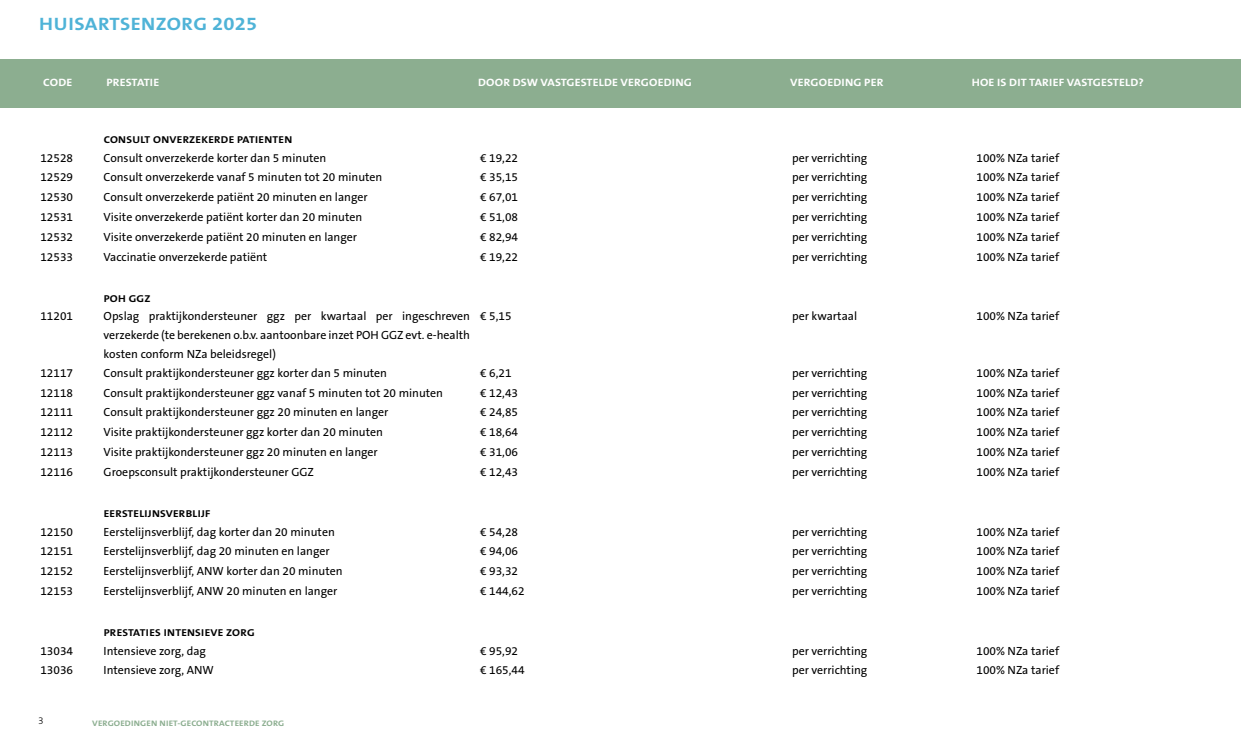
<style>
.page{position:relative;width:1241px;height:745px;background:#fff}
.page>*{position:absolute;margin:0;border:0;box-sizing:border-box;transform-origin:0 0}
.t1{font:700 18px "The Sans B W7";letter-spacing:.02em;color:#4fb3d7;scale:1.13 1}
._01_-_PLAT_TABEL{font:11.88px/18.8px "The Sans B W5 Plain";color:#000;text-align:justify}
.t2{font:700 10.75px "The Sans B W7";letter-spacing:.015em;color:#fff;scale:1.11 1}
._01_-_SUBKOP{font:700 10px "The Sans B W7";letter-spacing:.025em;color:#000;scale:1.12 1}
.t3{font:300 10px "The Sans B W3";color:#000}
.t4{font:700 8px "The Sans B W7";letter-spacing:.015em;color:#8cae90;scale:1.12 1}
</style>
<div class="page">
<div style="left:0;top:59px;width:1240px;height:49px;background:#8cae90"></div>
<h1 class="t1" style="left:39px;top:12px;width:194px">HUISARTSENZORG 2025</h1>
<p class="t2" style="left:43px;top:76px;width:28px">CODE</p>
<p class="t2" style="left:106px;top:76px;width:49px">PRESTATIE</p>
<p class="t2" style="left:478px;top:76px;width:194px">DOOR DSW VASTGESTELDE VERGOEDING</p>
<p class="t2" style="left:790px;top:76px;width:86px">VERGOEDING PER</p>
<p class="t2" style="left:971px;top:76px;width:156px">HOE IS DIT TARIEF VASTGESTELD?</p>
<p class="_01_-_SUBKOP" style="left:104px;top:133px;width:170px">CONSULT ONVERZEKERDE PATIENTEN</p>
<p class="_01_-_PLAT_TABEL" style="left:40px;top:148px;width:34px">12528</p>
<p class="_01_-_PLAT_TABEL" style="left:104px;top:148px;width:224px">Consult onverzekerde korter dan 5 minuten</p>
<p class="_01_-_PLAT_TABEL" style="left:480px;top:148px;width:39px">€ 19,22</p>
<p class="_01_-_PLAT_TABEL" style="left:792px;top:148px;width:77px">per verrichting</p>
<p class="_01_-_PLAT_TABEL" style="left:976px;top:148px;width:84px">100% NZa tarief</p>
<p class="_01_-_PLAT_TABEL" style="left:40px;top:168px;width:34px">12529</p>
<p class="_01_-_PLAT_TABEL" style="left:104px;top:168px;width:280px">Consult onverzekerde vanaf 5 minuten tot 20 minuten</p>
<p class="_01_-_PLAT_TABEL" style="left:480px;top:168px;width:39px">€ 35,15</p>
<p class="_01_-_PLAT_TABEL" style="left:792px;top:168px;width:77px">per verrichting</p>
<p class="_01_-_PLAT_TABEL" style="left:976px;top:168px;width:84px">100% NZa tarief</p>
<p class="_01_-_PLAT_TABEL" style="left:40px;top:188px;width:34px">12530</p>
<p class="_01_-_PLAT_TABEL" style="left:104px;top:188px;width:265px">Consult onverzekerde patiënt 20 minuten en langer</p>
<p class="_01_-_PLAT_TABEL" style="left:480px;top:188px;width:39px">€ 67,01</p>
<p class="_01_-_PLAT_TABEL" style="left:792px;top:188px;width:77px">per verrichting</p>
<p class="_01_-_PLAT_TABEL" style="left:976px;top:188px;width:84px">100% NZa tarief</p>
<p class="_01_-_PLAT_TABEL" style="left:40px;top:207px;width:34px">12531</p>
<p class="_01_-_PLAT_TABEL" style="left:104px;top:207px;width:260px">Visite onverzekerde patiënt korter dan 20 minuten</p>
<p class="_01_-_PLAT_TABEL" style="left:480px;top:207px;width:39px">€ 51,08</p>
<p class="_01_-_PLAT_TABEL" style="left:792px;top:207px;width:77px">per verrichting</p>
<p class="_01_-_PLAT_TABEL" style="left:976px;top:207px;width:84px">100% NZa tarief</p>
<p class="_01_-_PLAT_TABEL" style="left:40px;top:227px;width:34px">12532</p>
<p class="_01_-_PLAT_TABEL" style="left:104px;top:227px;width:255px">Visite onverzekerde patiënt 20 minuten en langer</p>
<p class="_01_-_PLAT_TABEL" style="left:480px;top:227px;width:39px">€ 82,94</p>
<p class="_01_-_PLAT_TABEL" style="left:792px;top:227px;width:77px">per verrichting</p>
<p class="_01_-_PLAT_TABEL" style="left:976px;top:227px;width:84px">100% NZa tarief</p>
<p class="_01_-_PLAT_TABEL" style="left:40px;top:247px;width:34px">12533</p>
<p class="_01_-_PLAT_TABEL" style="left:104px;top:247px;width:165px">Vaccinatie onverzekerde patiënt</p>
<p class="_01_-_PLAT_TABEL" style="left:480px;top:247px;width:39px">€ 19,22</p>
<p class="_01_-_PLAT_TABEL" style="left:792px;top:247px;width:77px">per verrichting</p>
<p class="_01_-_PLAT_TABEL" style="left:976px;top:247px;width:84px">100% NZa tarief</p>
<p class="_01_-_SUBKOP" style="left:104px;top:291px;width:43px">POH GGZ</p>
<p class="_01_-_PLAT_TABEL" style="left:40px;top:307px;width:34px">11201</p>
<p class="_01_-_PLAT_TABEL" style="left:104px;top:307px;width:368px">Opslag praktijkondersteuner ggz per kwartaal per ingeschreven verzekerde (te berekenen o.b.v. aantoonbare inzet POH GGZ evt. e-health kosten conform NZa beleidsregel)</p>
<p class="_01_-_PLAT_TABEL" style="left:480px;top:307px;width:33px">€ 5,15</p>
<p class="_01_-_PLAT_TABEL" style="left:792px;top:307px;width:67px">per kwartaal</p>
<p class="_01_-_PLAT_TABEL" style="left:976px;top:307px;width:84px">100% NZa tarief</p>
<p class="_01_-_PLAT_TABEL" style="left:40px;top:363px;width:34px">12117</p>
<p class="_01_-_PLAT_TABEL" style="left:104px;top:363px;width:285px">Consult praktijkondersteuner ggz korter dan 5 minuten</p>
<p class="_01_-_PLAT_TABEL" style="left:480px;top:363px;width:33px">€ 6,21</p>
<p class="_01_-_PLAT_TABEL" style="left:792px;top:363px;width:77px">per verrichting</p>
<p class="_01_-_PLAT_TABEL" style="left:976px;top:363px;width:84px">100% NZa tarief</p>
<p class="_01_-_PLAT_TABEL" style="left:40px;top:383px;width:34px">12118</p>
<p class="_01_-_PLAT_TABEL" style="left:104px;top:383px;width:341px">Consult praktijkondersteuner ggz vanaf 5 minuten tot 20 minuten</p>
<p class="_01_-_PLAT_TABEL" style="left:480px;top:383px;width:39px">€ 12,43</p>
<p class="_01_-_PLAT_TABEL" style="left:792px;top:383px;width:77px">per verrichting</p>
<p class="_01_-_PLAT_TABEL" style="left:976px;top:383px;width:84px">100% NZa tarief</p>
<p class="_01_-_PLAT_TABEL" style="left:40px;top:403px;width:34px">12111</p>
<p class="_01_-_PLAT_TABEL" style="left:104px;top:403px;width:286px">Consult praktijkondersteuner ggz 20 minuten en langer</p>
<p class="_01_-_PLAT_TABEL" style="left:480px;top:403px;width:39px">€ 24,85</p>
<p class="_01_-_PLAT_TABEL" style="left:792px;top:403px;width:77px">per verrichting</p>
<p class="_01_-_PLAT_TABEL" style="left:976px;top:403px;width:84px">100% NZa tarief</p>
<p class="_01_-_PLAT_TABEL" style="left:40px;top:422px;width:34px">12112</p>
<p class="_01_-_PLAT_TABEL" style="left:104px;top:422px;width:281px">Visite praktijkondersteuner ggz korter dan 20 minuten</p>
<p class="_01_-_PLAT_TABEL" style="left:480px;top:422px;width:39px">€ 18,64</p>
<p class="_01_-_PLAT_TABEL" style="left:792px;top:422px;width:77px">per verrichting</p>
<p class="_01_-_PLAT_TABEL" style="left:976px;top:422px;width:84px">100% NZa tarief</p>
<p class="_01_-_PLAT_TABEL" style="left:40px;top:442px;width:34px">12113</p>
<p class="_01_-_PLAT_TABEL" style="left:104px;top:442px;width:276px">Visite praktijkondersteuner ggz 20 minuten en langer</p>
<p class="_01_-_PLAT_TABEL" style="left:480px;top:442px;width:39px">€ 31,06</p>
<p class="_01_-_PLAT_TABEL" style="left:792px;top:442px;width:77px">per verrichting</p>
<p class="_01_-_PLAT_TABEL" style="left:976px;top:442px;width:84px">100% NZa tarief</p>
<p class="_01_-_PLAT_TABEL" style="left:40px;top:462px;width:34px">12116</p>
<p class="_01_-_PLAT_TABEL" style="left:104px;top:462px;width:212px">Groepsconsult praktijkondersteuner GGZ</p>
<p class="_01_-_PLAT_TABEL" style="left:480px;top:462px;width:39px">€ 12,43</p>
<p class="_01_-_PLAT_TABEL" style="left:792px;top:462px;width:77px">per verrichting</p>
<p class="_01_-_PLAT_TABEL" style="left:976px;top:462px;width:84px">100% NZa tarief</p>
<p class="_01_-_SUBKOP" style="left:104px;top:506px;width:97px">EERSTELIJNSVERBLIJF</p>
<p class="_01_-_PLAT_TABEL" style="left:40px;top:522px;width:34px">12150</p>
<p class="_01_-_PLAT_TABEL" style="left:104px;top:522px;width:233px">Eerstelijnsverblijf, dag korter dan 20 minuten</p>
<p class="_01_-_PLAT_TABEL" style="left:480px;top:522px;width:39px">€ 54,28</p>
<p class="_01_-_PLAT_TABEL" style="left:792px;top:522px;width:77px">per verrichting</p>
<p class="_01_-_PLAT_TABEL" style="left:976px;top:522px;width:84px">100% NZa tarief</p>
<p class="_01_-_PLAT_TABEL" style="left:40px;top:541px;width:34px">12151</p>
<p class="_01_-_PLAT_TABEL" style="left:104px;top:541px;width:227px">Eerstelijnsverblijf, dag 20 minuten en langer</p>
<p class="_01_-_PLAT_TABEL" style="left:480px;top:541px;width:39px">€ 94,06</p>
<p class="_01_-_PLAT_TABEL" style="left:792px;top:541px;width:77px">per verrichting</p>
<p class="_01_-_PLAT_TABEL" style="left:976px;top:541px;width:84px">100% NZa tarief</p>
<p class="_01_-_PLAT_TABEL" style="left:40px;top:561px;width:34px">12152</p>
<p class="_01_-_PLAT_TABEL" style="left:104px;top:561px;width:240px">Eerstelijnsverblijf, ANW korter dan 20 minuten</p>
<p class="_01_-_PLAT_TABEL" style="left:480px;top:561px;width:39px">€ 93,32</p>
<p class="_01_-_PLAT_TABEL" style="left:792px;top:561px;width:77px">per verrichting</p>
<p class="_01_-_PLAT_TABEL" style="left:976px;top:561px;width:84px">100% NZa tarief</p>
<p class="_01_-_PLAT_TABEL" style="left:40px;top:581px;width:34px">12153</p>
<p class="_01_-_PLAT_TABEL" style="left:104px;top:581px;width:235px">Eerstelijnsverblijf, ANW 20 minuten en langer</p>
<p class="_01_-_PLAT_TABEL" style="left:480px;top:581px;width:46px">€ 144,62</p>
<p class="_01_-_PLAT_TABEL" style="left:792px;top:581px;width:77px">per verrichting</p>
<p class="_01_-_PLAT_TABEL" style="left:976px;top:581px;width:84px">100% NZa tarief</p>
<p class="_01_-_SUBKOP" style="left:104px;top:625px;width:136px">PRESTATIES INTENSIEVE ZORG</p>
<p class="_01_-_PLAT_TABEL" style="left:40px;top:640px;width:34px">13034</p>
<p class="_01_-_PLAT_TABEL" style="left:104px;top:640px;width:104px">Intensieve zorg, dag</p>
<p class="_01_-_PLAT_TABEL" style="left:480px;top:640px;width:39px">€ 95,92</p>
<p class="_01_-_PLAT_TABEL" style="left:792px;top:640px;width:77px">per verrichting</p>
<p class="_01_-_PLAT_TABEL" style="left:976px;top:640px;width:84px">100% NZa tarief</p>
<p class="_01_-_PLAT_TABEL" style="left:40px;top:660px;width:34px">13036</p>
<p class="_01_-_PLAT_TABEL" style="left:104px;top:660px;width:112px">Intensieve zorg, ANW</p>
<p class="_01_-_PLAT_TABEL" style="left:480px;top:660px;width:46px">€ 165,44</p>
<p class="_01_-_PLAT_TABEL" style="left:792px;top:660px;width:77px">per verrichting</p>
<p class="_01_-_PLAT_TABEL" style="left:976px;top:660px;width:84px">100% NZa tarief</p>
<p class="t3" style="left:38px;top:714px;width:7px">3</p>
<p class="t4" style="left:92px;top:717px;width:173px">VERGOEDINGEN NIET-GECONTRACTEERDE ZORG</p>
</div>
